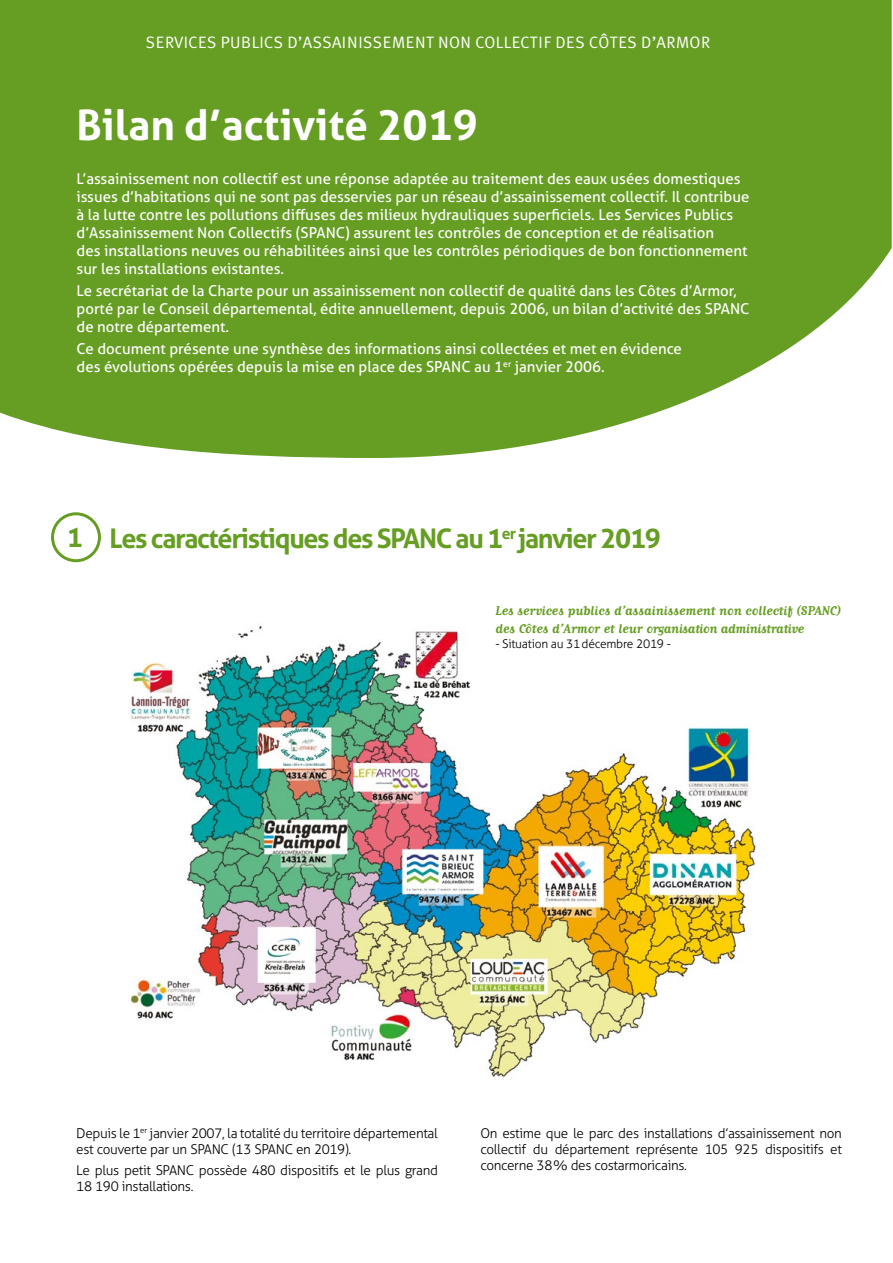
<style>
.page{position:relative;width:893px;height:1263px;background:#fff}
.page>*{position:absolute;margin:0;border:0;box-sizing:border-box;transform-origin:0 0}
.t1{font:700 42px "Aller Typo";color:#fff}
.t2{font:700 27px "Aller Typo";letter-spacing:-.05em;color:#669e24}
.t3{font:16.5px "Meta Plus Normal Caps";letter-spacing:.02em;color:#fff}
.t4{font:15px/18px "Aller Typo";color:#fff}
.t5{font:700 15px/18px "Matrix Script";color:#669e24}
.t6{font:300 13.5px/16.2px "Aller Typo";letter-spacing:-.025em;color:#000}
.t7{font:300 12px "Aller Typo";letter-spacing:-.02em;color:#000}
</style>
<div class="page">
<img style="left:130px;top:626px;width:626px;height:451px">
<svg style="left:0;top:0;width:892px;height:458px;background:#72a636"></svg>
<div style="left:51px;top:512px;width:50px;height:50px;border:3px solid #669e24;border-radius:50%"></div>
<p class="t3" style="left:146px;top:33px;width:566px">SERVICES PUBLICS D’ASSAINISSEMENT NON COLLECTIF DES CÔTES D’ARMOR</p>
<h1 class="t1" style="left:77px;top:99px;width:403px">Bilan d’activité 2019</h1>
<p class="t4" style="left:77px;top:169px;width:674px">L’assainissement non collectif est une réponse adaptée au traitement des eaux usées domestiques issues d’habitations qui ne sont pas desservies par un réseau d’assainissement collectif. Il contribue à la lutte contre les pollutions diffuses des milieux hydrauliques superficiels. Les Services Publics d’Assainissement Non Collectifs (SPANC) assurent les contrôles de conception et de réalisation<br>des installations neuves ou réhabilitées ainsi que les contrôles périodiques de bon fonctionnement sur les installations existantes.</p>
<p class="t4" style="left:77px;top:282px;width:674px">Le secrétariat de la Charte pour un assainissement non collectif de qualité dans les Côtes d’Armor, porté par le Conseil départemental, édite annuellement, depuis 2006, un bilan d’activité des SPANC de notre département.</p>
<p class="t4" style="left:77px;top:340px;width:607px">Ce document présente une synthèse des informations ainsi collectées et met en évidence des évolutions opérées depuis la mise en place des SPANC au 1<sup>er</sup> janvier 2006.</p>
<h2 class="t2" style="left:67px;top:521px;width:18px">1</h2>
<h2 class="t2" style="left:109px;top:522px;width:553px">Les caractéristiques des SPANC au 1<sup>er</sup> janvier 2019</h2>
<p class="t5" style="left:495px;top:602px;width:347px">Les services publics d’assainissement non collectif (SPANC) des Côtes d’Armor et leur organisation administrative</p>
<p class="t7" style="left:495px;top:637px;width:177px">- Situation au 31décembre 2019 -</p>
<p class="t6" style="left:76px;top:1125px;width:363px">Depuis le 1<sup>er</sup> janvier 2007, la totalité du territoire départemental est couverte par un SPANC (13 SPANC en 2019).</p>
<p class="t6" style="left:76px;top:1162px;width:363px">Le plus petit SPANC possède 480 dispositifs et le plus grand<br>18 190 installations.</p>
<p class="t6" style="left:480px;top:1125px;width:363px;text-align:justify">On estime que le parc des installations d’assainissement non collectif du département représente 105 925 dispositifs et concerne 38% des costarmoricains.</p>
</div>
